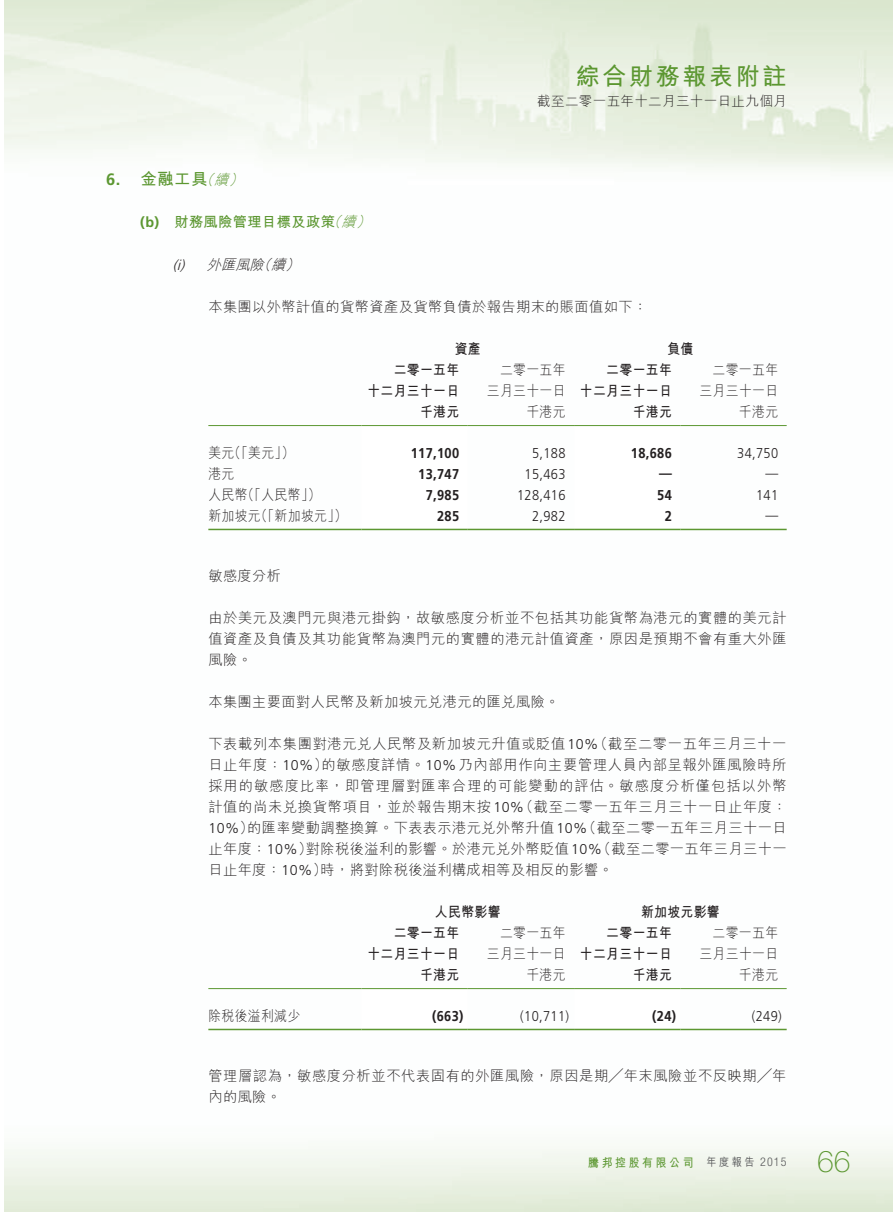
<style>
.page{position:relative;width:893px;height:1212px;background:#fff}
.page>*{position:absolute;margin:0;border:0;box-sizing:border-box;transform-origin:0 0}
.t1{font:100 30px "Helvetica Neue LT Std";color:#5c9731}
.t2{font:700 24px "M Hei HK";letter-spacing:.11em;color:#5c9731}
._3__標題{font:700 16.5px "M Hei HK";color:#5c9731}
._1__內文{font:300 14.25px/21px "M Hei HK";letter-spacing:.03em;color:#231f20;text-align:justify}
._1__內文-2{font:300 14.25px "M Hei HK";letter-spacing:.03em;color:#231f20;scale:.9 1}
._1__內文-3{font:700 14.25px "M Hei HK";letter-spacing:.03em;color:#231f20;scale:.9 1}
._1__內文-4{font:300 14.25px "Frutiger LT Std";letter-spacing:.03em;color:#231f20;scale:.9 1}
._1__內文-5{font:700 14.25px "Frutiger LT Std";letter-spacing:.03em;color:#231f20;scale:.9 1}
._4__副標題{font:700 14.25px "M Hei HK";letter-spacing:.03em;color:#5c9731}
._5__副副標題{font:italic 300 14.25px "M Hei HK";color:#231f20}
.t3{font:300 13.5px "M Hei HK";letter-spacing:.03em;color:#231f20}
.t4{font:700 12px "M Hei HK";letter-spacing:.25em;color:#5c9731;scale:.9 1}
.s1{font-family:"Frutiger LT Std"}
.s2{font-weight:300;font-style:italic;font-size:14.25px}
.s3{font-weight:300;font-style:italic}
.s4{font-weight:500;font-size:11.25px;color:#57585a}
.s5{font-family:"Helvetica Neue LT Std";font-weight:300;font-stretch:condensed;color:#57585a}
</style>
<div class="page">
<svg style="left:361px;top:426px;width:319px;height:103px"></svg>
<hr style="left:208px;top:425px;width:153px;height:1px;background:#5c9731">
<hr style="left:361px;top:425px;width:107px;height:1px;background:#5c9731">
<hr style="left:468px;top:425px;width:106px;height:1px;background:#5c9731">
<hr style="left:574px;top:425px;width:106px;height:1px;background:#5c9731">
<hr style="left:680px;top:425px;width:107px;height:1px;background:#5c9731">
<hr style="left:208px;top:529px;width:153px;height:1px;background:#5c9731">
<hr style="left:361px;top:529px;width:107px;height:1px;background:#5c9731">
<hr style="left:468px;top:529px;width:106px;height:1px;background:#5c9731">
<hr style="left:574px;top:529px;width:106px;height:1px;background:#5c9731">
<hr style="left:680px;top:529px;width:107px;height:1px;background:#5c9731">
<svg style="left:361px;top:989px;width:319px;height:40px"></svg>
<hr style="left:208px;top:988px;width:153px;height:1px;background:#5c9731">
<hr style="left:361px;top:988px;width:107px;height:1px;background:#5c9731">
<hr style="left:468px;top:988px;width:106px;height:1px;background:#5c9731">
<hr style="left:574px;top:988px;width:106px;height:1px;background:#5c9731">
<hr style="left:680px;top:988px;width:107px;height:1px;background:#5c9731">
<hr style="left:208px;top:1029px;width:153px;height:1px;background:#5c9731">
<hr style="left:361px;top:1029px;width:107px;height:1px;background:#5c9731">
<hr style="left:468px;top:1029px;width:106px;height:1px;background:#5c9731">
<hr style="left:574px;top:1029px;width:106px;height:1px;background:#5c9731">
<hr style="left:680px;top:1029px;width:107px;height:1px;background:#5c9731">
<h2 class="t2" style="left:576px;top:59px;width:212px">綜合財務報表附註</h2>
<p class="t3" style="left:537px;top:94px;width:251px">截至二零一五年十二月三十一日止九個月</p>
<p class="_3__標題" style="left:106px;top:167px;width:142px"><span class="s1">6.</span> 金融工具<span class="s2">（續）</span></p>
<p class="_4__副標題" style="left:140px;top:211px;width:235px"><span class="s1">(b)</span> 財務風險管理目標及政策<span class="s3">（續）</span></p>
<p class="_5__副副標題" style="left:173px;top:258px;width:132px"><span class="s1">(i)</span> 外匯風險（續）</p>
<p class="_1__內文" style="left:208px;top:296px;width:441px">本集團以外幣計值的貨幣資產及貨幣負債於報告期末的賬面值如下：</p>
<p class="_1__內文-3" style="left:455px;top:339px;width:30px">資產</p>
<p class="_1__內文-3" style="left:667px;top:339px;width:30px">負債</p>
<p class="_1__內文-3" style="left:394px;top:360px;width:74px">二零一五年</p>
<p class="_1__內文-3" style="left:367px;top:381px;width:104px">十二月三十一日</p>
<p class="_1__內文-2" style="left:500px;top:363px;width:74px">二零一五年</p>
<p class="_1__內文-2" style="left:487px;top:384px;width:89px">三月三十一日</p>
<p class="_1__內文-2" style="left:713px;top:363px;width:74px">二零一五年</p>
<p class="_1__內文-2" style="left:699px;top:384px;width:89px">三月三十一日</p>
<p class="_1__內文-3" style="left:606px;top:360px;width:74px">二零一五年</p>
<p class="_1__內文-3" style="left:580px;top:381px;width:104px">十二月三十一日</p>
<p class="_1__內文-3" style="left:420px;top:402px;width:45px">千港元</p>
<p class="_1__內文-2" style="left:526px;top:405px;width:45px">千港元</p>
<p class="_1__內文-3" style="left:633px;top:402px;width:45px">千港元</p>
<p class="_1__內文-2" style="left:739px;top:405px;width:45px">千港元</p>
<p class="_1__內文-2" style="left:208px;top:445px;width:97px">美元（「美元」）</p>
<p class="_1__內文-5" style="left:411px;top:444px;width:55px">117,100</p>
<p class="_1__內文-4" style="left:532px;top:445px;width:39px">5,188</p>
<p class="_1__內文-5" style="left:631px;top:444px;width:47px">18,686</p>
<p class="_1__內文-4" style="left:737px;top:445px;width:47px">34,750</p>
<p class="_1__內文-2" style="left:208px;top:466px;width:30px">港元</p>
<p class="_1__內文-5" style="left:418px;top:465px;width:47px">13,747</p>
<p class="_1__內文-4" style="left:525px;top:466px;width:47px">15,463</p>
<p class="_1__內文-5" style="left:659px;top:465px;width:16px">—</p>
<p class="_1__內文-4" style="left:765px;top:465px;width:16px">—</p>
<p class="_1__內文-2" style="left:208px;top:487px;width:126px">人民幣（「人民幣」）</p>
<p class="_1__內文-5" style="left:426px;top:486px;width:39px">7,985</p>
<p class="_1__內文-4" style="left:517px;top:487px;width:55px">128,416</p>
<p class="_1__內文-5" style="left:657px;top:486px;width:18px">54</p>
<p class="_1__內文-4" style="left:756px;top:487px;width:26px">141</p>
<p class="_1__內文-2" style="left:208px;top:508px;width:156px">新加坡元（「新加坡元」）</p>
<p class="_1__內文-5" style="left:437px;top:507px;width:26px">285</p>
<p class="_1__內文-4" style="left:532px;top:508px;width:39px">2,982</p>
<p class="_1__內文-5" style="left:665px;top:507px;width:9px">2</p>
<p class="_1__內文-4" style="left:765px;top:507px;width:16px">—</p>
<p class="_1__內文" style="left:208px;top:565px;width:74px">敏感度分析</p>
<p class="_1__內文" style="left:208px;top:607px;width:580px">由於美元及澳門元與港元掛鈎，故敏感度分析並不包括其功能貨幣為港元的實體的美元計值資產及負債及其功能貨幣為澳門元的實體的港元計值資產，原因是預期不會有重大外匯風險。</p>
<p class="_1__內文" style="left:208px;top:691px;width:353px">本集團主要面對人民幣及新加坡元兌港元的匯兌風險。</p>
<p class="_1__內文" style="left:208px;top:733px;width:580px">下表載列本集團對港元兌人民幣及新加坡元升值或貶值<span class="s1">10%</span>（截至二零一五年三月三十一日止年度：<span class="s1">10%</span>）的敏感度詳情。<span class="s1">10%</span>乃內部用作向主要管理人員內部呈報外匯風險時所採用的敏感度比率，即管理層對匯率合理的可能變動的評估。敏感度分析僅包括以外幣計值的尚未兌換貨幣項目，並於報告期末按<span class="s1">10%</span>（截至二零一五年三月三十一日止年度：<span class="s1">10%</span>）的匯率變動調整換算。下表表示港元兌外幣升值<span class="s1">10%</span>（截至二零一五年三月三十一日止年度：<span class="s1">10%</span>）對除稅後溢利的影響。於港元兌外幣貶值<span class="s1">10%</span>（截至二零一五年三月三十一日止年度：<span class="s1">10%</span>）時，將對除稅後溢利構成相等及相反的影響。</p>
<p class="_1__內文-3" style="left:435px;top:902px;width:74px">人民幣影響</p>
<p class="_1__內文-3" style="left:641px;top:902px;width:89px">新加坡元影響</p>
<p class="_1__內文-3" style="left:394px;top:923px;width:74px">二零一五年</p>
<p class="_1__內文-3" style="left:367px;top:944px;width:104px">十二月三十一日</p>
<p class="_1__內文-2" style="left:500px;top:926px;width:74px">二零一五年</p>
<p class="_1__內文-2" style="left:487px;top:947px;width:89px">三月三十一日</p>
<p class="_1__內文-2" style="left:713px;top:926px;width:74px">二零一五年</p>
<p class="_1__內文-2" style="left:699px;top:947px;width:89px">三月三十一日</p>
<p class="_1__內文-3" style="left:606px;top:923px;width:74px">二零一五年</p>
<p class="_1__內文-3" style="left:580px;top:944px;width:104px">十二月三十一日</p>
<p class="_1__內文-3" style="left:420px;top:965px;width:45px">千港元</p>
<p class="_1__內文-2" style="left:526px;top:968px;width:45px">千港元</p>
<p class="_1__內文-3" style="left:633px;top:965px;width:45px">千港元</p>
<p class="_1__內文-2" style="left:739px;top:968px;width:45px">千港元</p>
<p class="_1__內文-2" style="left:208px;top:1008px;width:104px">除稅後溢利減少</p>
<p class="_1__內文-5" style="left:432px;top:1007px;width:36px">(663)</p>
<p class="_1__內文-4" style="left:520px;top:1008px;width:56px">(10,711)</p>
<p class="_1__內文-5" style="left:652px;top:1007px;width:28px">(24)</p>
<p class="_1__內文-4" style="left:752px;top:1008px;width:35px">(249)</p>
<p class="_1__內文" style="left:208px;top:1065px;width:580px">管理層認為，敏感度分析並不代表固有的外匯風險，原因是期╱年末風險並不反映期╱年內的風險。</p>
<p class="t4" style="left:588px;top:1153px;width:222px">騰邦控股有限公司 <span class="s4">年度報告</span> <span class="s5">2015</span></p>
<p class="t1" style="left:817px;top:1144px;width:35px">66</p>
</div>
